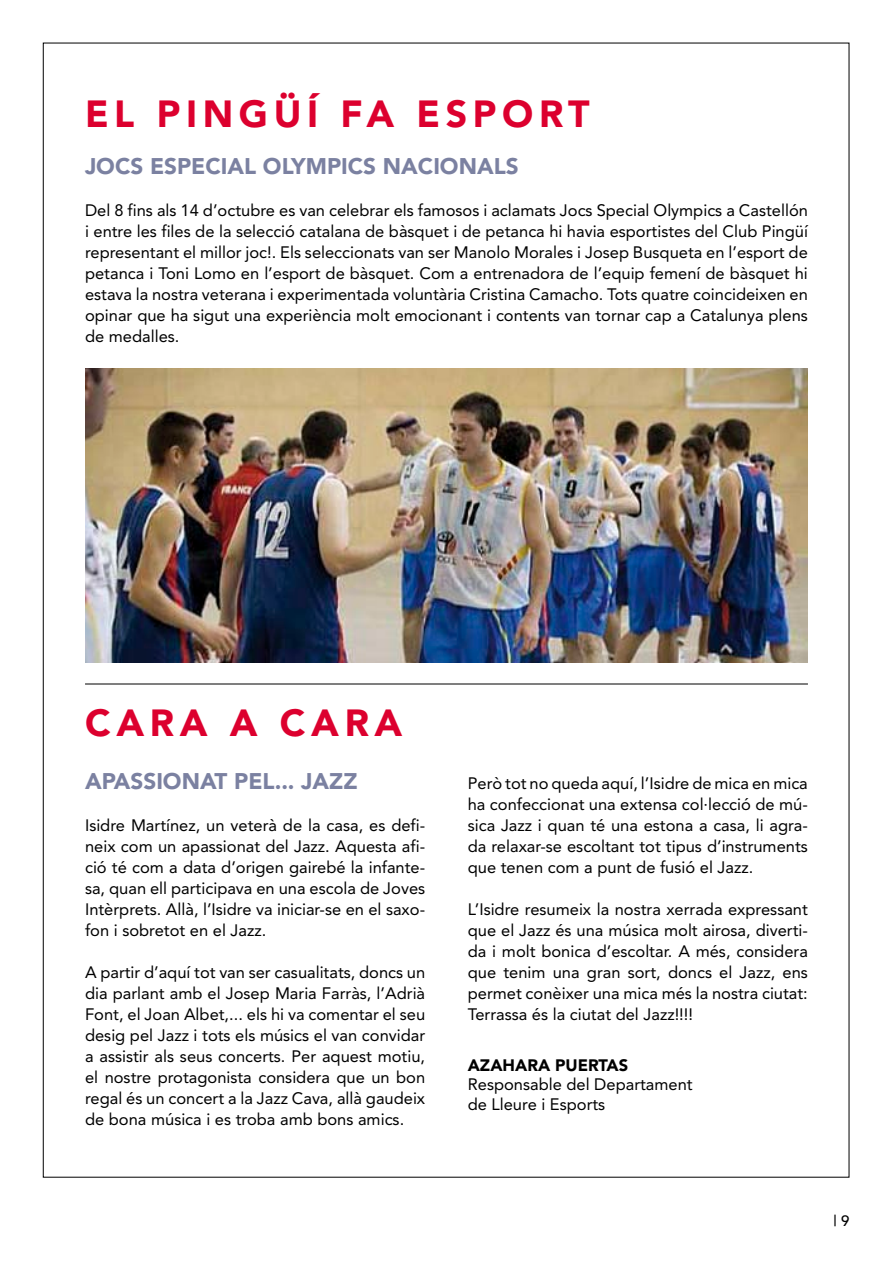
<style>
.page{position:relative;width:893px;height:1263px;background:#fff}
.page>*{position:absolute;margin:0;border:0;box-sizing:border-box;transform-origin:0 0}
.t1{font:900 37.5px "Avenir";letter-spacing:.15em;color:#dc002e}
.t2{font:900 22.5px "Avenir";color:#7b81a1}
.t3{font:16.5px/21px "Avenir";color:#000;text-align:justify}
.t4{font:900 16.5px "Avenir";color:#000}
.t5{font:500 15px "Avenir";color:#000}
</style>
<div class="page">
<hr style="left:85px;top:684px;width:723px;height:1px;background:#000">
<img style="left:85px;top:369px;width:723px;height:294px">
<h1 class="t1" style="left:85px;top:91px;width:506px">EL PINGÜÍ FA ESPORT</h1>
<h2 class="t2" style="left:85px;top:153px;width:435px">JOCS ESPECIAL OLYMPICS NACIONALS</h2>
<p class="t3" style="left:85px;top:200px;width:724px">Del 8 fins als 14 d’octubre es van celebrar els famosos i aclamats Jocs Special Olympics a Castellón i entre les files de la selecció catalana de bàsquet i de petanca hi havia esportistes del Club Pingüí representant el millor joc!. Els seleccionats van ser Manolo Morales i Josep Busqueta en l’esport de petanca i Toni Lomo en l’esport de bàsquet. Com a entrenadora de l’equip femení de bàsquet hi estava la nostra veterana i experimentada voluntària Cristina Camacho. Tots quatre coincideixen en opinar que ha sigut una experiència molt emocionant i contents van tornar cap a Catalunya plens de medalles.</p>
<h1 class="t1" style="left:85px;top:700px;width:319px">CARA A CARA</h1>
<h2 class="t2" style="left:85px;top:768px;width:259px">APASSIONAT PEL... JAZZ</h2>
<p class="t3" style="left:85px;top:815px;width:342px">Isidre Martínez, un veterà de la casa, es defi&shy;neix com un apassionat del Jazz. Aquesta afi&shy;ció té com a data d’origen gairebé la infante&shy;sa, quan ell participava en una escola de Joves Intèrprets. Allà, l’Isidre va iniciar-se en el saxo&shy;fon i sobretot en el Jazz.</p>
<p class="t3" style="left:85px;top:962px;width:342px">A partir d’aquí tot van ser casualitats, doncs un dia parlant amb el Josep Maria Farràs, l’Adrià Font, el Joan Albet,... els hi va comentar el seu desig pel Jazz i tots els músics el van convidar a assistir als seus concerts. Per aquest motiu, el nostre protagonista considera que un bon regal és un concert a la Jazz Cava, allà gaudeix de bona música i es troba amb bons amics.</p>
<p class="t3" style="left:468px;top:772px;width:342px">Però tot no queda aquí, l’Isidre de mica en mica ha confeccionat una extensa col·lecció de mú&shy;sica Jazz i quan té una estona a casa, li agra&shy;da relaxar-se escoltant tot tipus d’instruments que tenen com a punt de fusió el Jazz.</p>
<p class="t3" style="left:468px;top:898px;width:342px">L’Isidre resumeix la nostra xerrada expressant que el Jazz és una música molt airosa, diverti&shy;da i molt bonica d’escoltar. A més, considera que tenim una gran sort, doncs el Jazz, ens permet conèixer una mica més la nostra ciutat:<br>Terrassa és la ciutat del Jazz!!!!</p>
<p class="t4" style="left:468px;top:1055px;width:61px">AZAHARA</p>
<p class="t4" style="left:555px;top:1055px;width:34px">PUERTAS</p>
<p class="t3" style="left:468px;top:1075px;width:226px;line-height:19.5px">Responsable del Departament de Lleure i Esports</p>
<p class="t5" style="left:833px;top:1212px;width:5px">|</p>
</div>
